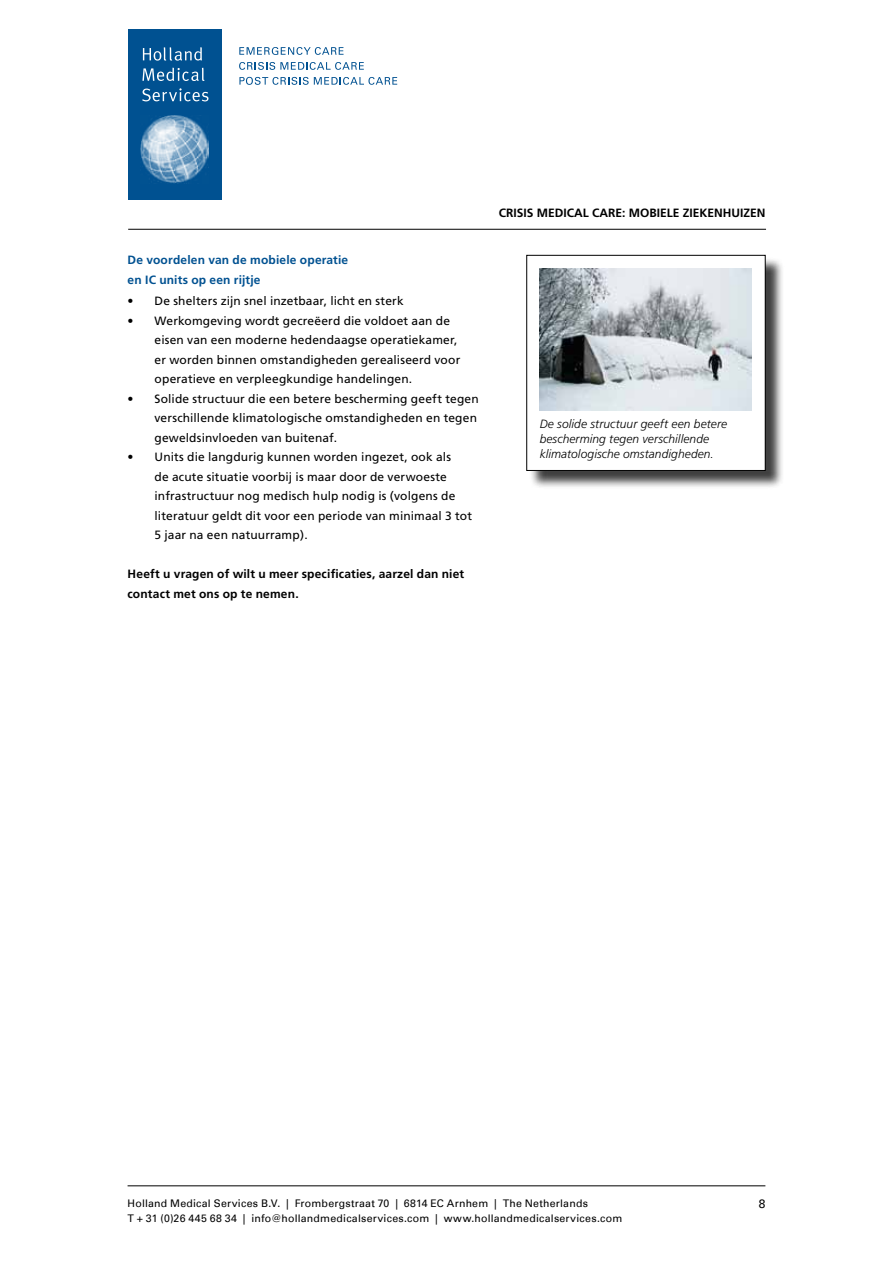
<style>
.page{position:relative;width:893px;height:1263px;background:#fff}
.page>*{position:absolute;margin:0;border:0;box-sizing:border-box;transform-origin:0 0}
.t1{font:12px/19.5px "Frutiger";letter-spacing:.01em;color:#000}
.t2{font:700 12px/19.5px "Frutiger";letter-spacing:.015em;color:#000}
.t3{font:italic 300 12px/15px "Frutiger";letter-spacing:.005em;color:#000}
.t4{font:700 12px/19.5px "Frutiger";letter-spacing:.015em;color:#005191}
.t5{font:12px "Univers";color:#000}
.t6{font:10.5px/15px "Univers";letter-spacing:.02em;color:#000}
</style>
<div class="page">
<hr style="left:128px;top:1185px;width:637px;height:1px;background:#000">
<div style="left:128px;top:30px;width:94px;height:170px;background:#005191"></div>
<img style="left:141px;top:116px;width:68px;height:68px">
<svg style="left:239px;top:47px;width:105px;height:8px"></svg>
<svg style="left:239px;top:62px;width:125px;height:8px"></svg>
<svg style="left:239px;top:77px;width:158px;height:8px"></svg>
<svg style="left:143px;top:47px;width:59px;height:14px"></svg>
<svg style="left:142px;top:68px;width:62px;height:13px"></svg>
<svg style="left:142px;top:88px;width:66px;height:13px"></svg>
<hr style="left:128px;top:229px;width:638px;height:1px;background:#000">
<div style="left:529px;top:257px;width:255px;height:233px;background:#000;opacity:.75"></div>
<div style="left:527px;top:255px;width:238px;height:215px;background:#fff"></div>
<div style="left:526px;top:255px;width:239px;height:216px;border:1px solid #000"></div>
<img style="left:539px;top:268px;width:213px;height:142px">
<p class="t4" style="left:128px;top:250px;width:222px">De voordelen van de mobiele operatie en IC units op een rijtje</p>
<p class="t1" style="left:128px;top:291px;width:278px">• De shelters zijn snel inzetbaar, licht en sterk</p>
<p class="t1" style="left:155px;top:311px;width:307px;text-indent:-27px">• Werkomgeving wordt gecreëerd die voldoet aan de eisen van een moderne hedendaagse operatiekamer, er worden binnen omstandigheden gerealiseerd voor operatieve en verpleegkundige handelingen.</p>
<p class="t1" style="left:155px;top:389px;width:326px;text-indent:-27px">• Solide structuur die een betere bescherming geeft tegen verschillende klimatologische omstandigheden en tegen geweldsinvloeden van buitenaf.</p>
<p class="t1" style="left:155px;top:447px;width:319px;text-indent:-27px">• Units die langdurig kunnen worden ingezet, ook als<br>de acute situatie voorbij is maar door de verwoeste infrastructuur nog medisch hulp nodig is (volgens de literatuur geldt dit voor een periode van minimaal 3 tot 5 jaar na een natuurramp).</p>
<p class="t2" style="left:128px;top:564px;width:338px">H eeft u vragen of wilt u meer specificaties, aarzel dan niet contact met ons op te nemen.</p>
<p class="t2" style="left:499px;top:203px;width:268px">Crisis Medical Care: mobiele ziekenhuizen</p>
<p class="t3" style="left:540px;top:416px;width:189px">De solide structuur geeft een betere bescherming tegen verschillende klimatologische omstandigheden.</p>
<p class="t6" style="left:128px;top:1195px;width:496px">Holland Medical Services B.V. | Frombergstraat 70 | 6814 EC Arnhem | The Netherlands<br>T + 31 (0)26 445 68 34 | info@hollandmedicalservices.com | www.hollandmedicalservices.com</p>
<p class="t5" style="left:759px;top:1196px;width:8px">8</p>
</div>
